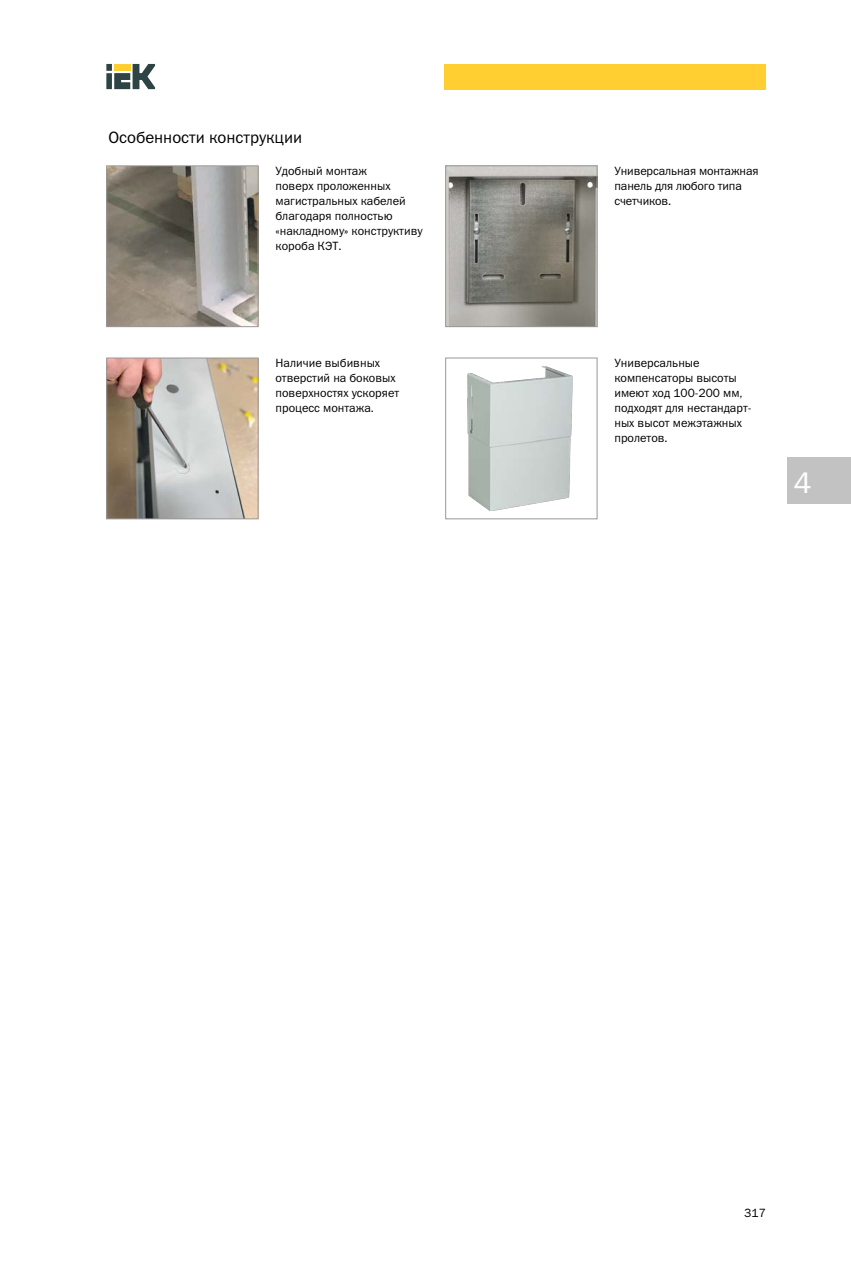
<style>
.page{position:relative;width:851px;height:1263px;background:#fff}
.page>*{position:absolute;margin:0;border:0;box-sizing:border-box;transform-origin:0 0}
.t1{font:30px "Franklin Gothic Book C";color:#fff}
.t2{font:16.5px "Franklin Gothic Book C";color:#000}
.t3{font:12px/15px "Franklin Gothic Book C";color:#000}
</style>
<div class="page">
<svg style="left:106px;top:64px;width:49px;height:25px"></svg>
<div style="left:444px;top:64px;width:321px;height:25px;background:#ffce30"></div>
<div style="left:787px;top:457px;width:63px;height:47px;background:#c3c2c2"></div>
<img style="left:108px;top:167px;width:148px;height:158px">
<div style="left:106px;top:165px;width:152px;height:162px;border:1px solid #9a9897"></div>
<img style="left:447px;top:167px;width:148px;height:158px">
<div style="left:445px;top:165px;width:152px;height:162px;border:1px solid #9a9897"></div>
<img style="left:467px;top:366px;width:105px;height:145px">
<div style="left:445px;top:358px;width:152px;height:161px;border:1px solid #9a9897"></div>
<img style="left:108px;top:360px;width:148px;height:157px">
<div style="left:106px;top:358px;width:152px;height:161px;border:1px solid #9a9897"></div>
<h2 class="t2" style="left:108px;top:128px;width:195px">Особенности конструкции</h2>
<p class="t3" style="left:275px;top:163px;width:148px">Удобный монтаж<br>поверх проложенных магистральных кабелей благодаря полностью «накладному» конструктиву короба КЭТ.</p>
<p class="t3" style="left:614px;top:163px;width:146px">Универсальная монтажная панель для любого типа счетчиков.</p>
<p class="t3" style="left:275px;top:356px;width:125px">Наличие выбивных отверстий на боковых поверхностях ускоряет процесс монтажа.</p>
<p class="t3" style="left:614px;top:356px;width:139px">Универсальные компенсаторы высоты имеют ход 100-200 мм, подходят для нестандарт&shy;ных высот межэтажных пролетов.</p>
<h1 class="t1" style="left:793px;top:466px;width:19px">4</h1>
<p class="t3" style="left:744px;top:1206px;width:23px">317</p>
</div>
